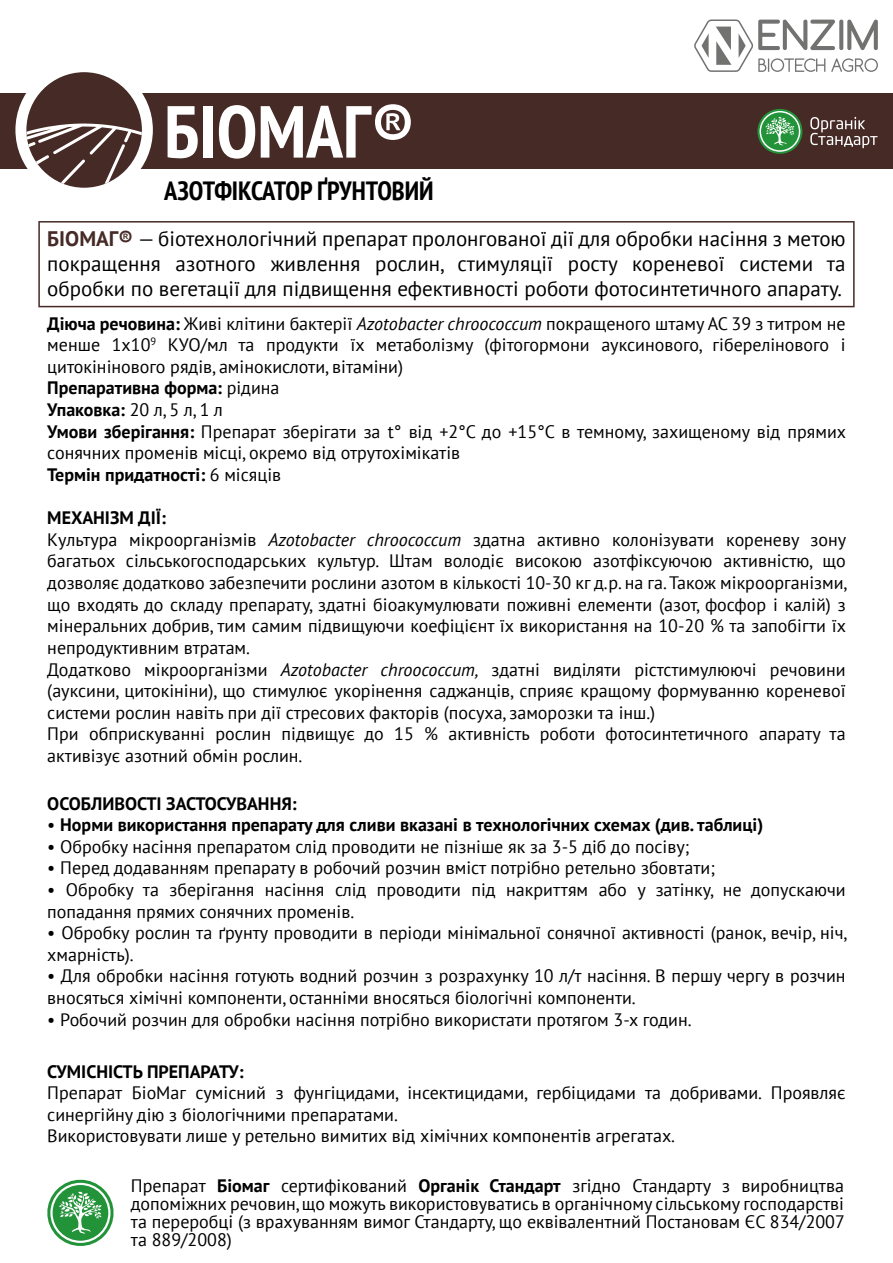
<style>
.page{position:relative;width:893px;height:1263px;background:#fff}
.page>*{position:absolute;margin:0;border:0;box-sizing:border-box;transform-origin:0 0}
.t1{font:700 condensed 73.5px "PT Sans";color:#fff}
.t2{font:700 condensed 26.4px "PT Sans";color:#000}
.t3{font:21px/25.2px "PT Sans";color:#000;text-align:justify}
.t4{font:18px/21.6px "PT Sans";color:#000}
.t5{font:700 18px "PT Sans";color:#000}
.s1{font-weight:700;color:#452a25}
.s2{font-weight:700}
.s3{font-style:italic}
.s4{font-weight:400}
</style>
<div class="page">
<div style="left:0;top:94px;width:893px;height:75px;background:#452a25"></div>
<svg style="left:38px;top:221px;width:817px;height:86px"></svg>
<svg style="left:15px;top:72px;width:138px;height:116px"></svg>
<svg style="left:694px;top:20px;width:184px;height:52px"></svg>
<svg style="left:757px;top:109px;width:121px;height:45px"></svg>
<svg style="left:47px;top:1179px;width:67px;height:67px"></svg>
<h1 class="t1" style="left:164px;top:83px;width:252px">БІОМАГ®</h1>
<h2 class="t2" style="left:164px;top:173px;width:271px">АЗОТФІКСАТОР ҐРУНТОВИЙ</h2>
<p class="t3" style="left:47px;top:225px;width:800px"><span class="s1">БІОМАГ®</span> — біотехнологічний препарат пролонгованої дії для обробки насіння з метою покращення азотного живлення рослин, стимуляції росту кореневої системи та обробки по вегетації для підвищення ефективності роботи фотосинтетичного апарату.</p>
<p class="t4" style="left:47px;top:312px;width:800px"><span class="s2">Діюча речовина:</span> Живі клітини бактерії <span class="s3">Azotobacter chroococcum</span> покращеного штаму AC 39 з титром не менше 1х10<sup>9</sup> КУО/мл та продукти їх метаболізму (фітогормони ауксинового, гіберелінового і цитокінінового рядів, амінокислоти, вітаміни)<br><span class="s2">Препаративна форма:</span> рідина<br><span class="s2">Упаковка:</span> 20 л, 5 л, 1 л<br><span class="s2">Умови зберігання:</span> Препарат зберігати за t° від +2°С до +15°С в темному, захищеному від прямих сонячних променів місці, окремо від отрутохімікатів<br><span class="s2">Термін придатності:</span> 6 місяців</p>
<p class="t4" style="left:47px;top:507px;width:801px"><span class="s2">МЕХАНІЗМ ДІЇ:<br></span>Культура мікроорганізмів <span class="s3">Azotobacter chroococcum</span> здатна активно колонізувати кореневу зону багатьох сільськогосподарських культур. Штам володіє високою азотфіксуючою активністю, що дозволяє додатково забезпечити рослини азотом в кількості 10-30 кг д.р. на га. Також мікроорганізми, що входять до складу препарату, здатні біоакумулювати поживні елементи (азот, фосфор і калій) з мінеральних добрив, тим самим підвищуючи коефіцієнт їх використання на 10-20 % та запобігти їх непродуктивним втратам.<br>Додатково мікроорганізми <span class="s3">Azotobacter chroococcum,</span> здатні виділяти рістстимулюючі речовини (ауксини, цитокініни), що стимулює укорінення саджанців, сприяє кращому формуванню кореневої системи рослин навіть при дії стресових факторів (посуха, заморозки та інш.)<br>При обприскуванні рослин підвищує до 15 % активність роботи фотосинтетичного апарату та активізує азотний обмін рослин.</p>
<p class="t5" style="left:47px;top:791px;width:251px">ОСОБЛИВОСТІ ЗАСТОСУВАННЯ:</p>
<p class="t5" style="left:47px;top:813px;width:717px"><span class="s4">•</span> Норми використання препарату для сливи вказані в технологічних схемах (див. таблиці)</p>
<p class="t4" style="left:47px;top:835px;width:643px">• Обробку насіння препаратом слід проводити не пізніше як за 3-5 діб до посіву;</p>
<p class="t4" style="left:47px;top:857px;width:669px">• Перед додаванням препарату в робочий розчин вміст потрібно ретельно збовтати;</p>
<p class="t4" style="left:47px;top:878px;width:800px">• Обробку та зберігання насіння слід проводити під накриттям або у затінку, не допускаючи попадання прямих сонячних променів.</p>
<p class="t4" style="left:47px;top:922px;width:801px">• Обробку рослин та ґрунту проводити в періоди мінімальної сонячної активності (ранок, вечір, ніч, хмарність).</p>
<p class="t4" style="left:47px;top:965px;width:800px">• Для обробки насіння готують водний розчин з розрахунку 10 л/т насіння. В першу чергу в розчин вносяться хімічні компоненти, останніми вносяться біологічні компоненти.</p>
<p class="t4" style="left:47px;top:1008px;width:646px">• Робочий розчин для обробки насіння потрібно використати протягом 3-х годин.</p>
<p class="t5" style="left:47px;top:1059px;width:198px">СУМІСНІСТЬ ПРЕПАРАТУ:</p>
<p class="t4" style="left:47px;top:1082px;width:800px">Препарат БіоМаг сумісний з фунгіцидами, інсектицидами, гербіцидами та добривами. Проявляє синергійну дію з біологічними препаратами.<br>Використовувати лише у ретельно вимитих від хімічних компонентів агрегатах.</p>
<p class="t4" style="left:131px;top:1176px;width:715px;line-height:18px;text-align:justify">Препарат <span class="s2">Біомаг</span> сертифікований <span class="s2">Органік Стандарт</span> згідно Стандарту з виробництва допоміжних речовин, що можуть використовуватись в органічному сільському господарстві та переробці (з врахуванням вимог Стандарту, що еквівалентний Постановам ЄС 834/2007 та 889/2008)</p>
</div>
